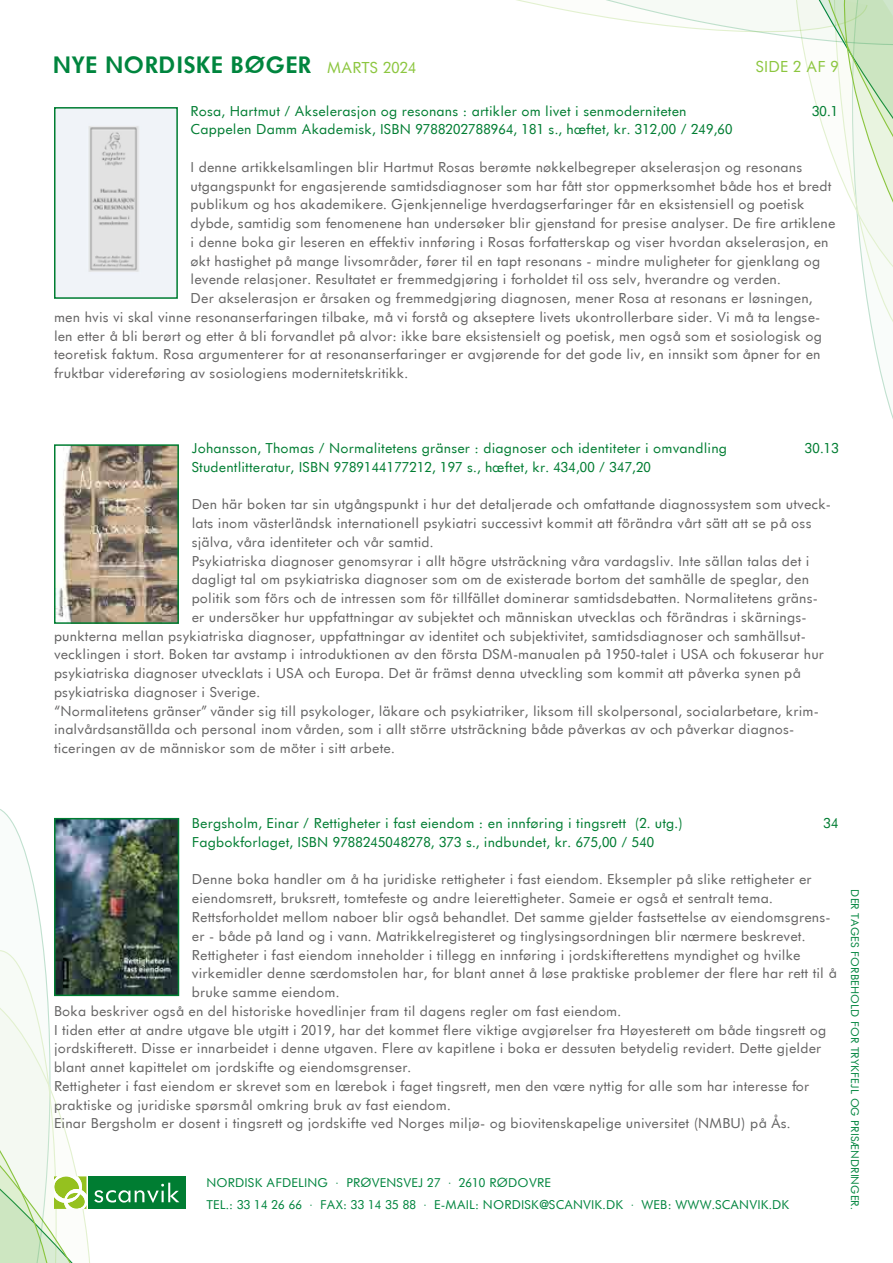
<style>
.page{position:relative;width:893px;height:1263px;background:#fff}
.page>*{position:absolute;margin:0;border:0;box-sizing:border-box;transform-origin:0 0}
.t1{font:700 22.5px "Futurist";color:#00853e}
.t2{font:15px "Futurist";color:#8cc63f}
.t3{font:13.5px "Futurist";color:#646363}
.t4{font:13.5px "Futurist";color:#007d32}
.t5{font:12px/22.4px "Futurist";color:#00853e}
.t6{font:10.5px "Futurist";color:#00853e}
.s1{font-weight:400;font-size:15px;color:#8cc63f}
</style>
<div class="page">
<svg style="left:516px;top:0;width:377px;height:419px"></svg>
<div style="left:88px;top:1176px;width:97px;height:33px;background:#007d32"></div>
<svg style="left:0;top:809px;width:179px;height:454px"></svg>
<img style="left:57px;top:110px;width:118px;height:186px">
<div style="left:54px;top:107px;width:124px;height:192px;border:2px solid #007d32"></div>
<img style="left:57px;top:447px;width:119px;height:174px">
<div style="left:54px;top:444px;width:125px;height:180px;border:2px solid #007d32"></div>
<img style="left:57px;top:821px;width:119px;height:172px">
<div style="left:54px;top:818px;width:125px;height:178px;border:2px solid #007d32"></div>
<h1 class="t1" style="left:53px;top:50px;width:365px">NYE NORDISKE BØGER <span class="s1">MARTS 2024</span></h1>
<p class="t2" style="left:756px;top:57px;width:85px">SIDE 2 AF 9</p>
<p class="t4" style="left:191px;top:102px;width:498px">Rosa, Hartmut / Akselerasjon og resonans : artikler om livet i senmoderniteten</p>
<p class="t4" style="left:812px;top:102px;width:28px">30.1</p>
<p class="t4" style="left:191px;top:121px;width:543px">Cappelen Damm Akademisk, ISBN 9788202788964, 181 s., hæftet, kr. 312,00 / 249,60</p>
<p class="t3" style="left:191px;top:158px;width:613px">I denne artikkelsamlingen blir Hartmut Rosas berømte nøkkelbegreper akselerasjon og resonans</p>
<p class="t3" style="left:191px;top:177px;width:642px">utgangspunkt for engasjerende samtidsdiagnoser som har fått stor oppmerksomhet både hos et bredt</p>
<p class="t3" style="left:191px;top:196px;width:616px">publikum og hos akademikere. Gjenkjennelige hverdagserfaringer får en eksistensiell og poetisk</p>
<p class="t3" style="left:191px;top:215px;width:646px">dybde, samtidig som fenomenene han undersøker blir gjenstand for presise analyser. De fire artiklene</p>
<p class="t3" style="left:191px;top:233px;width:640px">i denne boka gir leseren en effektiv innføring i Rosas forfatterskap og viser hvordan akselerasjon, en</p>
<p class="t3" style="left:191px;top:252px;width:631px">økt hastighet på mange livsområder, fører til en tapt resonans - mindre muligheter for gjenklang og</p>
<p class="t3" style="left:191px;top:271px;width:592px">levende relasjoner. Resultatet er fremmedgjøring i forholdet til oss selv, hverandre og verden.</p>
<p class="t3" style="left:191px;top:290px;width:624px">Der akselerasjon er årsaken og fremmedgjøring diagnosen, mener Rosa at resonans er løsningen,</p>
<p class="t3" style="left:54px;top:308px;width:768px">men hvis vi skal vinne resonanserfaringen tilbake, må vi forstå og akseptere livets ukontrollerbare sider. Vi må ta lengse-</p>
<p class="t3" style="left:54px;top:327px;width:770px">len etter å bli berørt og etter å bli forvandlet på alvor: ikke bare eksistensielt og poetisk, men også som et sosiologisk og</p>
<p class="t3" style="left:54px;top:346px;width:768px">teoretisk faktum. Rosa argumenterer for at resonanserfaringer er avgjørende for det gode liv, en innsikt som åpner for en</p>
<p class="t3" style="left:54px;top:365px;width:356px">fruktbar videreføring av sosiologiens modernitetskritikk.</p>
<p class="t4" style="left:192px;top:440px;width:537px">Johansson, Thomas / Normalitetens gränser : diagnoser och identiteter i omvandling</p>
<p class="t4" style="left:805px;top:440px;width:35px">30.13</p>
<p class="t4" style="left:192px;top:458px;width:461px">Studentlitteratur, ISBN 9789144177212, 197 s., hæftet, kr. 434,00 / 347,20</p>
<p class="t3" style="left:192px;top:496px;width:641px">Den här boken tar sin utgångspunkt i hur det detaljerade och omfattande diagnossystem som utveck-</p>
<p class="t3" style="left:192px;top:515px;width:622px">lats inom västerländsk internationell psykiatri successivt kommit att förändra vårt sätt att se på oss</p>
<p class="t3" style="left:192px;top:533px;width:244px">själva, våra identiteter och vår samtid.</p>
<p class="t3" style="left:192px;top:552px;width:619px">Psykiatriska diagnoser genomsyrar i allt högre utsträckning våra vardagsliv. Inte sällan talas det i</p>
<p class="t3" style="left:192px;top:571px;width:619px">dagligt tal om psykiatriska diagnoser som om de existerade bortom det samhälle de speglar, den</p>
<p class="t3" style="left:192px;top:590px;width:628px">politik som förs och de intressen som för tillfället dominerar samtidsdebatten. Normalitetens gräns-</p>
<p class="t3" style="left:192px;top:608px;width:615px">er undersöker hur uppfattningar av subjektet och människan utvecklas och förändras i skärnings-</p>
<p class="t3" style="left:54px;top:627px;width:753px">punkterna mellan psykiatriska diagnoser, uppfattningar av identitet och subjektivitet, samtidsdiagnoser och samhällsut-</p>
<p class="t3" style="left:54px;top:646px;width:772px">vecklingen i stort. Boken tar avstamp i introduktionen av den första DSM-manualen på 1950-talet i USA och fokuserar hur</p>
<p class="t3" style="left:54px;top:665px;width:748px">psykiatriska diagnoser utvecklats i USA och Europa. Det är främst denna utveckling som kommit att påverka synen på</p>
<p class="t3" style="left:54px;top:683px;width:208px">psykiatriska diagnoser i Sverige.</p>
<p class="t3" style="left:54px;top:702px;width:767px">“Normalitetens gränser” vänder sig till psykologer, läkare och psykiatriker, liksom till skolpersonal, socialarbetare, krim-</p>
<p class="t3" style="left:54px;top:721px;width:740px">inalvårdsanställda och personal inom vården, som i allt större utsträckning både påverkas av och påverkar diagnos-</p>
<p class="t3" style="left:54px;top:740px;width:342px">ticeringen av de människor som de möter i sitt arbete.</p>
<p class="t4" style="left:192px;top:815px;width:492px">Bergsholm, Einar / Rettigheter i fast eiendom : en innføring i tingsrett (2. utg.)</p>
<p class="t4" style="left:823px;top:815px;width:17px">34</p>
<p class="t4" style="left:192px;top:833px;width:464px">Fagbokforlaget, ISBN 9788245048278, 373 s., indbundet, kr. 675,00 / 540</p>
<p class="t3" style="left:192px;top:871px;width:621px">Denne boka handler om å ha juridiske rettigheter i fast eiendom. Eksempler på slike rettigheter er</p>
<p class="t3" style="left:192px;top:890px;width:582px">eiendomsrett, bruksrett, tomtefeste og andre leierettigheter. Sameie er også et sentralt tema.</p>
<p class="t3" style="left:192px;top:908px;width:640px">Rettsforholdet mellom naboer blir også behandlet. Det samme gjelder fastsettelse av eiendomsgrens-</p>
<p class="t3" style="left:192px;top:927px;width:615px">er - både på land og i vann. Matrikkelregisteret og tinglysingsordningen blir nærmere beskrevet.</p>
<p class="t3" style="left:192px;top:946px;width:610px">Rettigheter i fast eiendom inneholder i tillegg en innføring i jordskifterettens myndighet og hvilke</p>
<p class="t3" style="left:192px;top:965px;width:646px">virkemidler denne særdomstolen har, for blant annet å løse praktiske problemer der flere har rett til å</p>
<p class="t3" style="left:192px;top:983px;width:149px">bruke samme eiendom.</p>
<p class="t3" style="left:54px;top:1002px;width:569px">Boka beskriver også en del historiske hovedlinjer fram til dagens regler om fast eiendom.</p>
<p class="t3" style="left:54px;top:1021px;width:774px">I tiden etter at andre utgave ble utgitt i 2019, har det kommet flere viktige avgjørelser fra Høyesterett om både tingsrett og</p>
<p class="t3" style="left:54px;top:1040px;width:769px">jordskifterett. Disse er innarbeidet i denne utgaven. Flere av kapitlene i boka er dessuten betydelig revidert. Dette gjelder</p>
<p class="t3" style="left:54px;top:1058px;width:359px">blant annet kapittelet om jordskifte og eiendomsgrenser.</p>
<p class="t3" style="left:54px;top:1077px;width:757px">Rettigheter i fast eiendom er skrevet som en lærebok i faget tingsrett, men den være nyttig for alle som har interesse for</p>
<p class="t3" style="left:54px;top:1096px;width:398px">praktiske og juridiske spørsmål omkring bruk av fast eiendom.</p>
<p class="t3" style="left:54px;top:1115px;width:738px">Einar Bergsholm er dosent i tingsrett og jordskifte ved Norges miljø- og biovitenskapelige universitet (NMBU) på Ås.</p>
<p class="t5" style="left:206px;top:1171px;width:585px">NORDISK AFDELING · PRØVENSVEJ 27 · 2610 RØDOVRE<br>TEL.: 33 14 26 66 · FAX: 33 14 35 88 · E-MAIL: NORDISK@SCANVIK.DK · WEB: WWW.SCANVIK.DK</p>
<p class="t6" style="left:862px;top:889px;width:322px;rotate:90deg">DER TAGES FORBEHOLD FOR TRYKFEJL OG PRISÆNDRINGER.</p>
</div>
